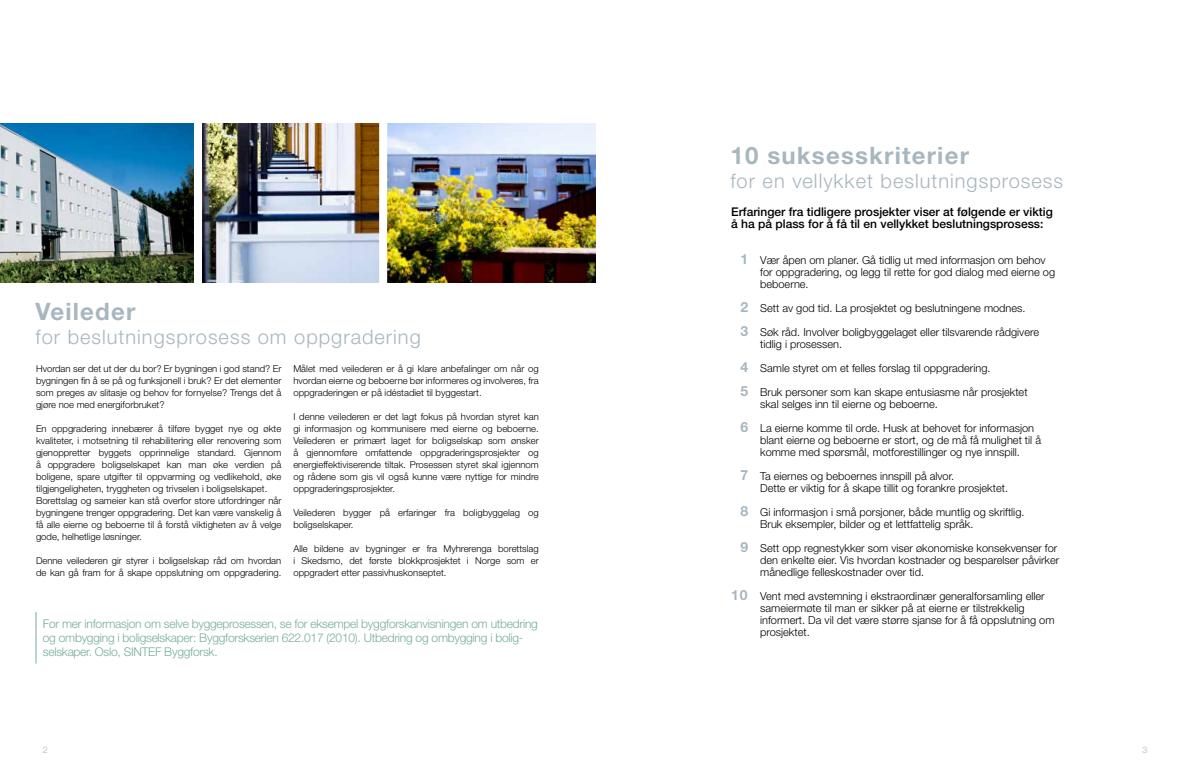
<style>
.page{position:relative;width:1191px;height:780px;background:#fff}
.page>*{position:absolute;margin:0;border:0;box-sizing:border-box;transform-origin:0 0}
.t1{font:700 24px "Helvetica Neue";letter-spacing:.05em;color:#a8b6bf}
.t2{font:300 20px "Helvetica Neue";letter-spacing:.05em;color:#a8b6bf}
.t3{font:300 12px/14px "Helvetica Neue";letter-spacing:-.02em;color:#76ae99}
.t4{font:500 12px/12px "Helvetica Neue";color:#000}
.t5{font:300 11px/12px "Helvetica Neue";color:#000}
.t6{font:300 9.5px/12px "Helvetica Neue";color:#000;text-align:justify}
.t7{font:300 9px "Helvetica Neue";color:#a8b6bf}
.s1{font-weight:700;font-size:14px;color:#a8b6bf}
</style>
<div class="page">
<hr style="left:36px;top:612px;width:1px;height:51px;background:#76ae99">
<img style="left:202px;top:123px;width:177px;height:159px">
<img style="left:0;top:123px;width:194px;height:159px">
<img style="left:387px;top:123px;width:208px;height:159px">
<h1 class="t1" style="left:36px;top:296px;width:101px">Veileder</h1>
<h2 class="t2" style="left:36px;top:324px;width:387px">for beslutningsprosess om oppgradering</h2>
<p class="t6" style="left:36px;top:362px;width:247px">Hvordan ser det ut der du bor? Er bygningen i god stand? Er bygningen fin å se på og funksjonell i bruk? Er det elementer som preges av slitasje og behov for fornyelse? Trengs det å gjøre noe med energiforbruket?</p>
<p class="t6" style="left:36px;top:422px;width:247px;text-align:left">En oppgradering innebærer å tilføre bygget nye og økte kvaliteter, i motsetning til rehabilitering eller renovering som gjenoppretter byggets opprinnelige standard. Gjennom å oppgradere boligselskapet kan man øke verdien på boligene, spare utgifter til oppvarming og vedlikehold, øke tilgjengeligheten, tryggheten og trivselen i boligselskapet.<br>Borettslag og sameier kan stå overfor store utfordringer når bygningene trenger oppgradering. Det kan være vanskelig å få alle eierne og beboerne til å forstå viktigheten av å velge gode, helhetlige løsninger.</p>
<p class="t6" style="left:36px;top:554px;width:247px">Denne veilederen gir styrer i boligselskap råd om hvordan de kan gå fram for å skape oppslutning om oppgradering.</p>
<p class="t6" style="left:293px;top:362px;width:247px">Målet med veilederen er å gi klare anbefalinger om når og hvordan eierne og beboerne bør informeres og involveres, fra oppgraderingen er på idéstadiet til byggestart.</p>
<p class="t6" style="left:293px;top:410px;width:247px">I denne veilederen er det lagt fokus på hvordan styret kan gi informasjon og kommunisere med eierne og beboerne.<br>Veilederen er primært laget for boligselskap som ønsker å gjennomføre omfattende oppgraderingsprosjekter og energieffektiviserende tiltak. Prosessen styret skal igjennom og rådene som gis vil også kunne være nyttige for mindre oppgraderingsprosjekter.</p>
<p class="t6" style="left:293px;top:506px;width:247px">Veilederen bygger på erfaringer fra boligbyggelag og boligselskaper.</p>
<p class="t6" style="left:293px;top:542px;width:247px">Alle bildene av bygninger er fra Myhrerenga borettslag i Skedsmo, det første blokkprosjektet i Norge som er oppgradert etter passivhuskonseptet.</p>
<p class="t3" style="left:43px;top:616px;width:496px">For mer informasjon om selve byggeprosessen, se for eksempel byggforskanvisningen om utbedring og ombygging i boligselskaper: Byggforskserien 622.017 (2010). Utbedring og ombygging i bolig&shy;selskaper. Oslo, SINTEF Byggforsk.</p>
<h1 class="t1" style="left:730px;top:141px;width:240px">10 suksesskriterier</h1>
<h2 class="t2" style="left:730px;top:169px;width:334px">for en vellykket beslutningsprosess</h2>
<p class="t4" style="left:731px;top:206px;width:323px">Erfaringer fra tidligere prosjekter viser at følgende er viktig å ha på plass for å få til en vellykket beslutningsprosess:</p>
<p class="t5" style="left:760px;top:254px;width:296px;text-indent:-20px"><span class="s1">1</span> Vær åpen om planer. Gå tidlig ut med informasjon om behov for oppgradering, og legg til rette for god dialog med eierne og beboerne.</p>
<p class="t5" style="left:740px;top:296px;width:300px;line-height:24px"><span class="s1">2</span> Sett av god tid. La prosjektet og beslutningene modnes.<br><span class="s1">3</span> Søk råd. Involver boligbyggelaget eller tilsvarende rådgivere</p>
<p class="t5" style="left:740px;top:332px;width:289px;line-height:24px;text-indent:20px">tidlig i prosessen.<br><span class="s1">4</span> Samle styret om et felles forslag til oppgradering.<br><span class="s1">5</span> Bruk personer som kan skape entusiasme når prosjektet</p>
<p class="t5" style="left:740px;top:392px;width:295px;line-height:24px;text-indent:20px">skal selges inn til eierne og beboerne.<br><span class="s1">6</span> La eierne komme til orde. Husk at behovet for informasjon</p>
<p class="t5" style="left:760px;top:434px;width:282px">blant eierne og beboerne er stort, og de må få mulighet til å komme med spørsmål, motforestillinger og nye innspill.</p>
<p class="t5" style="left:760px;top:470px;width:249px;text-indent:-20px"><span class="s1">7</span> Ta eiernes og beboernes innspill på alvor.<br>Dette er viktig for å skape tillit og forankre prosjektet.</p>
<p class="t5" style="left:760px;top:506px;width:266px;text-indent:-20px"><span class="s1">8</span> Gi informasjon i små porsjoner, både muntlig og skriftlig.<br>Bruk eksempler, bilder og et lettfattelig språk.</p>
<p class="t5" style="left:760px;top:542px;width:301px;text-indent:-20px"><span class="s1">9</span> Sett opp regnestykker som viser økonomiske konsekvenser for den enkelte eier. Vis hvordan kostnader og besparelser påvirker månedlige felleskostnader over tid.</p>
<p class="t5" style="left:760px;top:590px;width:296px;text-indent:-29px"><span class="s1">10</span> Vent med avstemning i ekstraordinær generalforsamling eller sameiermøte til man er sikker på at eierne er tilstrekkelig informert. Da vil det være større sjanse for å få oppslutning om prosjektet.</p>
<p class="t7" style="left:43px;top:744px;width:7px">2</p>
<p class="t7" style="left:1142px;top:744px;width:7px">3</p>
</div>
